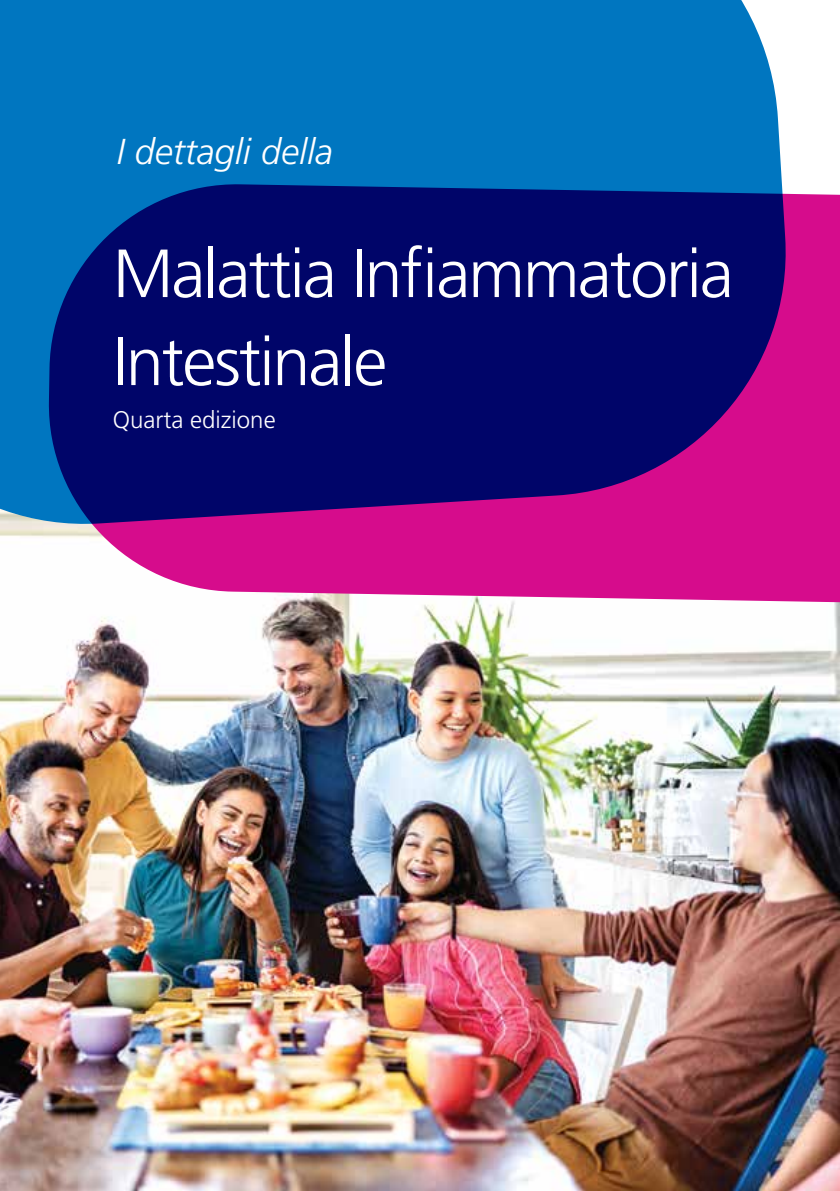
<style>
.page{position:relative;width:840px;height:1191px;background:#fff}
.page>*{position:absolute;margin:0;border:0;box-sizing:border-box;transform-origin:0 0}
.t1{font:300 68px/88px "Frutiger LT Std";letter-spacing:-.03em;color:#fff}
.t2{font:italic 300 36px "Frutiger LT Std";color:#fff}
.t3{font:300 24px "Frutiger LT Std";color:#fff}
</style>
<div class="page">
<img style="left:0;top:531px;width:839px;height:660px">
<svg style="left:47px;top:194px;width:792px;height:414px;fill:#d60c8c"></svg>
<svg style="left:0;top:0;width:793px;height:531px;background:#143690"></svg>
<p class="t2" style="left:117px;top:131px;width:217px">I dettagli della</p>
<p class="t1" style="left:113px;top:230px;width:622px">Malattia Infiammatoria<br>Intestinale</p>
<p class="t3" style="left:113px;top:406px;width:164px">Quarta edizione</p>
</div>
